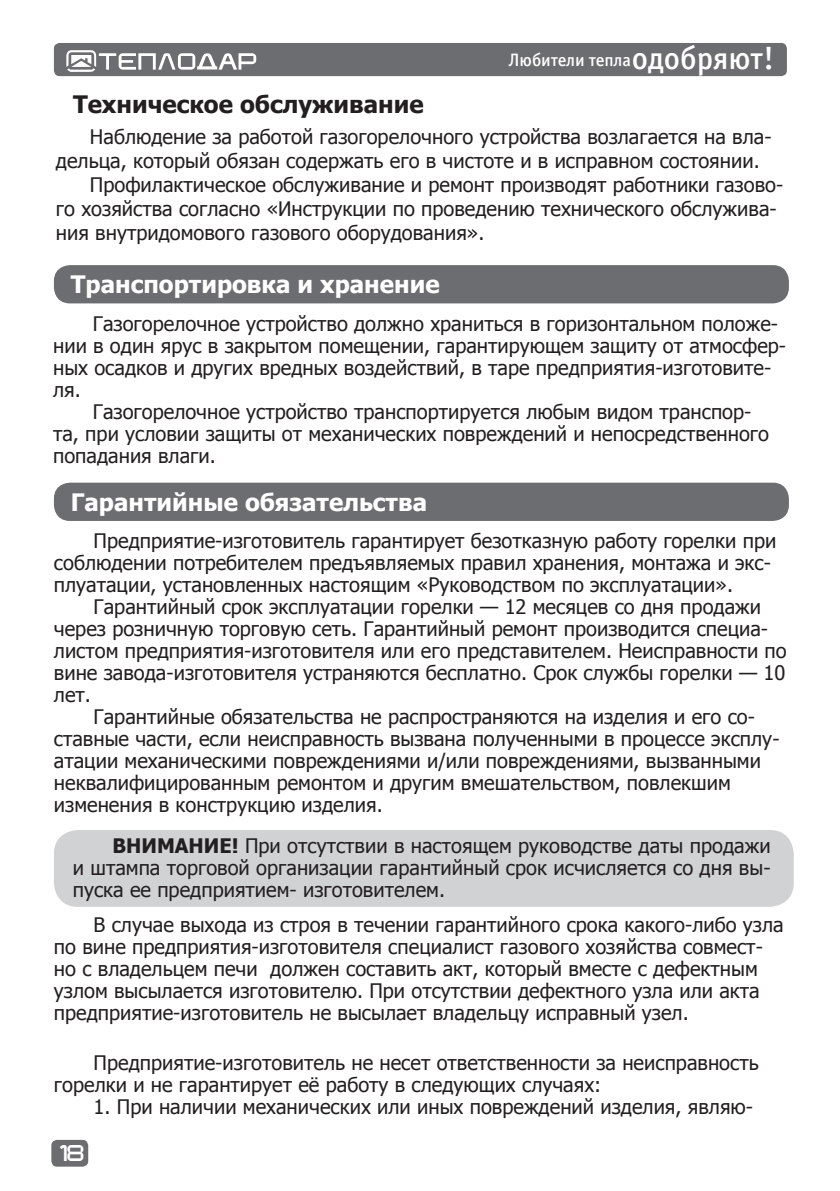
<style>
.page{position:relative;width:840px;height:1191px;background:#fff}
.page>*{position:absolute;margin:0;border:0;box-sizing:border-box;transform-origin:0 0}
.t1{font:700 24px "Tahoma";color:#fff}
.t2{font:700 24px "Tahoma";color:#231f20}
.t3{font:20px/22px "Tahoma";color:#231f20}
.t4{font:18px "Officina Sans Medium C";letter-spacing:-.005em;color:#fff}
.t5{font:16px "teplodar";color:#fff}
.s1{font-size:32px}
.s2{font-weight:700}
</style>
<div class="page">
<div style="left:51px;top:1139px;width:37px;height:27px;background:#6c6d70;border-radius:6px"></div>
<div style="left:54px;top:43px;width:732px;height:33px;background:#6c6d70;border-radius:6px"></div>
<svg style="left:66px;top:50px;width:190px;height:22px"></svg>
<div style="left:54px;top:265px;width:734px;height:38px;background:#6c6d70;border-radius:16px"></div>
<div style="left:54px;top:482px;width:734px;height:39px;background:#6c6d70;border-radius:16px"></div>
<div style="left:54px;top:830px;width:739px;height:77px;background:#d1d2d4;border-radius:24px"></div>
<p class="t2" style="left:73px;top:88px;width:352px">Техническое обслуживание</p>
<p class="t4" style="left:508px;top:50px;width:267px">Любители тепла<span class="s1">одобряют!</span></p>
<p class="t3" style="left:90px;top:125px;width:682px">Наблюдение за работой газогорелочного устройства возлагается на вла-</p>
<p class="t3" style="left:56px;top:149px;width:705px">дельца, который обязан содержать его в чистоте и в исправном состоянии.</p>
<p class="t3" style="left:90px;top:173px;width:694px">Профилактическое обслуживание и ремонт производят работники газово-</p>
<p class="t3" style="left:56px;top:197px;width:722px">го хозяйства согласно «Инструкции по проведению технического обслужива-</p>
<p class="t3" style="left:56px;top:221px;width:430px">ния внутридомового газового оборудования».</p>
<p class="t1" style="left:71px;top:268px;width:370px">Транспортировка и хранение</p>
<p class="t3" style="left:93px;top:311px;width:686px">Газогорелочное устройство должно храниться в горизонтальном положе-</p>
<p class="t3" style="left:53px;top:333px;width:734px">нии в один ярус в закрытом помещении, гарантирующем защиту от атмосфер-</p>
<p class="t3" style="left:53px;top:355px;width:719px">ных осадков и других вредных воздействий, в таре предприятия-изготовите-</p>
<p class="t3" style="left:53px;top:377px;width:29px">ля.</p>
<p class="t3" style="left:93px;top:399px;width:659px">Газогорелочное устройство транспортируется любым видом транспор-</p>
<p class="t3" style="left:53px;top:421px;width:717px">та, при условии защиты от механических повреждений и непосредственного</p>
<p class="t3" style="left:53px;top:443px;width:164px">попадания влаги.</p>
<p class="t1" style="left:71px;top:485px;width:357px">Гарантийные обязательства</p>
<p class="t3" style="left:54px;top:529px;width:723px;text-indent:40px">Предприятие-изготовитель гарантирует безотказную работу горелки при соблюдении потребителем предъявляемых правил хранения, монтажа и экс&shy;плуатации, установленных настоящим «Руководством по эксплуатации».</p>
<p class="t3" style="left:94px;top:595px;width:668px">Гарантийный срок эксплуатации горелки — 12 месяцев со дня продажи</p>
<p class="t3" style="left:54px;top:617px;width:715px">через розничную торговую сеть. Гарантийный ремонт производится специа-</p>
<p class="t3" style="left:54px;top:639px;width:733px">листом предприятия-изготовителя или его представителем. Неисправности по</p>
<p class="t3" style="left:54px;top:661px;width:732px">вине завода-изготовителя устраняются бесплатно. Срок службы горелки — 10</p>
<p class="t3" style="left:54px;top:683px;width:39px">лет.</p>
<p class="t3" style="left:94px;top:705px;width:662px">Гарантийные обязательства не распространяются на изделия и его со-</p>
<p class="t3" style="left:54px;top:727px;width:726px">ставные части, если неисправность вызвана полученными в процессе эксплу-</p>
<p class="t3" style="left:54px;top:749px;width:708px">атации механическими повреждениями и/или повреждениями, вызванными</p>
<p class="t3" style="left:54px;top:771px;width:678px">неквалифицированным ремонтом и другим вмешательством, повлекшим</p>
<p class="t3" style="left:54px;top:793px;width:330px">изменения в конструкцию изделия.</p>
<p class="t3" style="left:73px;top:833px;width:699px;text-align:justify;text-indent:40px"><span class="s2">ВНИМАНИЕ!</span> При отсутствии в настоящем руководстве даты продажи и штампа торговой организации гарантийный срок исчисляется со дня вы&shy;пуска ее предприятием- изготовителем.</p>
<p class="t3" style="left:54px;top:913px;width:730px;text-indent:40px">В случае выхода из строя в течении гарантийного срока какого-либо узла по вине предприятия-изготовителя специалист газового хозяйства совмест&shy;но с владельцем печи должен составить акт, который вместе с дефектным узлом высылается изготовителю. При отсутствии дефектного узла или акта предприятие-изготовитель не высылает владельцу исправный узел.</p>
<p class="t3" style="left:54px;top:1051px;width:706px;text-indent:40px">Предприятие-изготовитель не несет ответственности за неисправность горелки и не гарантирует её работу в следующих случаях:</p>
<p class="t3" style="left:94px;top:1095px;width:660px">1. При наличии механических или иных повреждений изделия, являю-</p>
<p class="t5" style="left:56px;top:1145px;width:29px">18</p>
</div>
